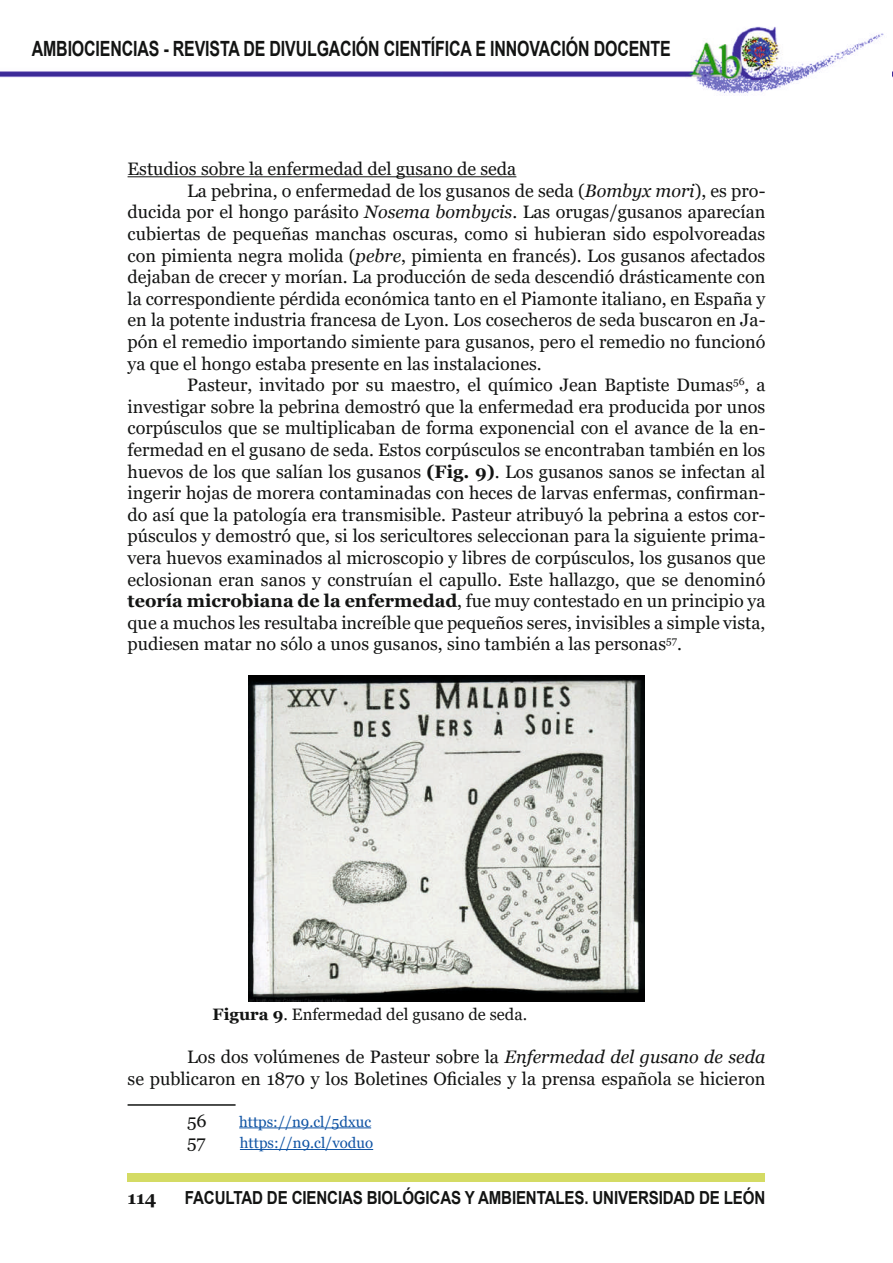
<style>
.page{position:relative;width:893px;height:1263px;background:#fff}
.page>*{position:absolute;margin:0;border:0;box-sizing:border-box;transform-origin:0 0}
.t1{font:700 21px "Arial";letter-spacing:-.01em;color:#131413;scale:.76 1}
.t2{font:18px/21.6px "Georgia";color:#131413;text-align:right}
.t3{font:700 18px "Arial";letter-spacing:-.01em;color:#131413;scale:.84 1}
.t4{font:700 18px "Georgia";color:#131413}
.t5{font:16.5px "Georgia";color:#131413}
.t6{font:15px "Georgia";color:#1054a4}
.s1{font-style:italic}
.s2{font-weight:700}
</style>
<div class="page">
<img style="left:0;top:26px;width:884px;height:70px">
<div style="left:128px;top:1174px;width:637px;height:8px;background:#d4db64"></div>
<hr style="left:128px;top:176px;width:388px;height:1px;background:#131413">
<img style="left:249px;top:676px;width:395px;height:326px">
<hr style="left:128px;top:1104px;width:108px;height:2px;background:#131413">
<hr style="left:239px;top:1127px;width:132px;height:1px;background:#1054a4">
<hr style="left:240px;top:1149px;width:133px;height:1px;background:#1054a4">
<p class="t1" style="left:32px;top:34px;width:842px">AMBIOCIENCIAS - REVISTA DE DIVULGACIÓN CIENTÍFICA E INNOVACIÓN DOCENTE</p>
<p class="t2" style="left:128px;top:159px;width:390px">Estudios sobre la enfermedad del gusano de seda</p>
<p class="t2" style="left:187px;top:180px;width:580px">La pebrina, o enfermedad de los gusanos de seda (<span class="s1">Bombyx mori</span>), es pro-</p>
<p class="t2" style="left:128px;top:202px;width:639px">ducida por el hongo parásito <span class="s1">Nosema bombycis</span>. Las orugas/gusanos aparecían</p>
<p class="t2" style="left:128px;top:223px;width:639px">cubiertas de pequeñas manchas oscuras, como si hubieran sido espolvoreadas</p>
<p class="t2" style="left:128px;top:245px;width:639px">con pimienta negra molida (<span class="s1">pebre</span>, pimienta en francés). Los gusanos afectados</p>
<p class="t2" style="left:128px;top:267px;width:639px">dejaban de crecer y morían. La producción de seda descendió drásticamente con</p>
<p class="t2" style="left:128px;top:288px;width:639px">la correspondiente pérdida económica tanto en el Piamonte italiano, en España y</p>
<p class="t2" style="left:128px;top:310px;width:639px">en la potente industria francesa de Lyon. Los cosecheros de seda buscaron en Ja-</p>
<p class="t2" style="left:128px;top:331px;width:639px">pón el remedio importando simiente para gusanos, pero el remedio no funcionó</p>
<p class="t2" style="left:128px;top:353px;width:416px">ya que el hongo estaba presente en las instalaciones.</p>
<p class="t2" style="left:187px;top:375px;width:580px">Pasteur, invitado por su maestro, el químico Jean Baptiste Dumas<sup>56</sup>, a</p>
<p class="t2" style="left:128px;top:396px;width:639px">investigar sobre la pebrina demostró que la enfermedad era producida por unos</p>
<p class="t2" style="left:128px;top:418px;width:639px">corpúsculos que se multiplicaban de forma exponencial con el avance de la en-</p>
<p class="t2" style="left:128px;top:439px;width:639px">fermedad en el gusano de seda. Estos corpúsculos se encontraban también en los</p>
<p class="t2" style="left:128px;top:461px;width:639px">huevos de los que salían los gusanos <span class="s2">(Fig. 9)</span>. Los gusanos sanos se infectan al</p>
<p class="t2" style="left:128px;top:483px;width:639px">ingerir hojas de morera contaminadas con heces de larvas enfermas, confirman-</p>
<p class="t2" style="left:128px;top:504px;width:639px">do así que la patología era transmisible. Pasteur atribuyó la pebrina a estos cor-</p>
<p class="t2" style="left:128px;top:526px;width:639px">púsculos y demostró que, si los sericultores seleccionan para la siguiente prima-</p>
<p class="t2" style="left:128px;top:547px;width:639px">vera huevos examinados al microscopio y libres de corpúsculos, los gusanos que</p>
<p class="t2" style="left:128px;top:569px;width:639px">eclosionan eran sanos y construían el capullo. Este hallazgo, que se denominó</p>
<p class="t2" style="left:128px;top:591px;width:639px"><span class="s2">teoría microbiana de la enfermedad</span>, fue muy contestado en un principio ya</p>
<p class="t2" style="left:128px;top:612px;width:639px">que a muchos les resultaba increíble que pequeños seres, invisibles a simple vista,</p>
<p class="t2" style="left:128px;top:634px;width:556px">pudiesen matar no sólo a unos gusanos, sino también a las personas<sup>57</sup>.</p>
<p class="t5" style="left:213px;top:1004px;width:316px"><span class="s2">Figura 9</span>. Enfermedad del gusano de seda.</p>
<p class="t2" style="left:128px;top:1046px;width:639px">Los dos volúmenes de Pasteur sobre la <span class="s1">Enfermedad del gusano de seda<br></span>se publicaron en 1870 y los Boletines Oficiales y la prensa española se hicieron</p>
<p class="t2" style="left:187px;top:1110px;width:21px">56</p>
<p class="t6" style="left:239px;top:1112px;width:133px">https://n9.cl/5dxuc</p>
<p class="t2" style="left:187px;top:1131px;width:20px">57</p>
<p class="t6" style="left:240px;top:1134px;width:135px">https://n9.cl/voduo</p>
<p class="t4" style="left:128px;top:1186px;width:30px">114</p>
<p class="t3" style="left:185px;top:1185px;width:692px">FACULTAD DE CIENCIAS BIOLÓGICAS Y AMBIENTALES. UNIVERSIDAD DE LEÓN</p>
</div>
